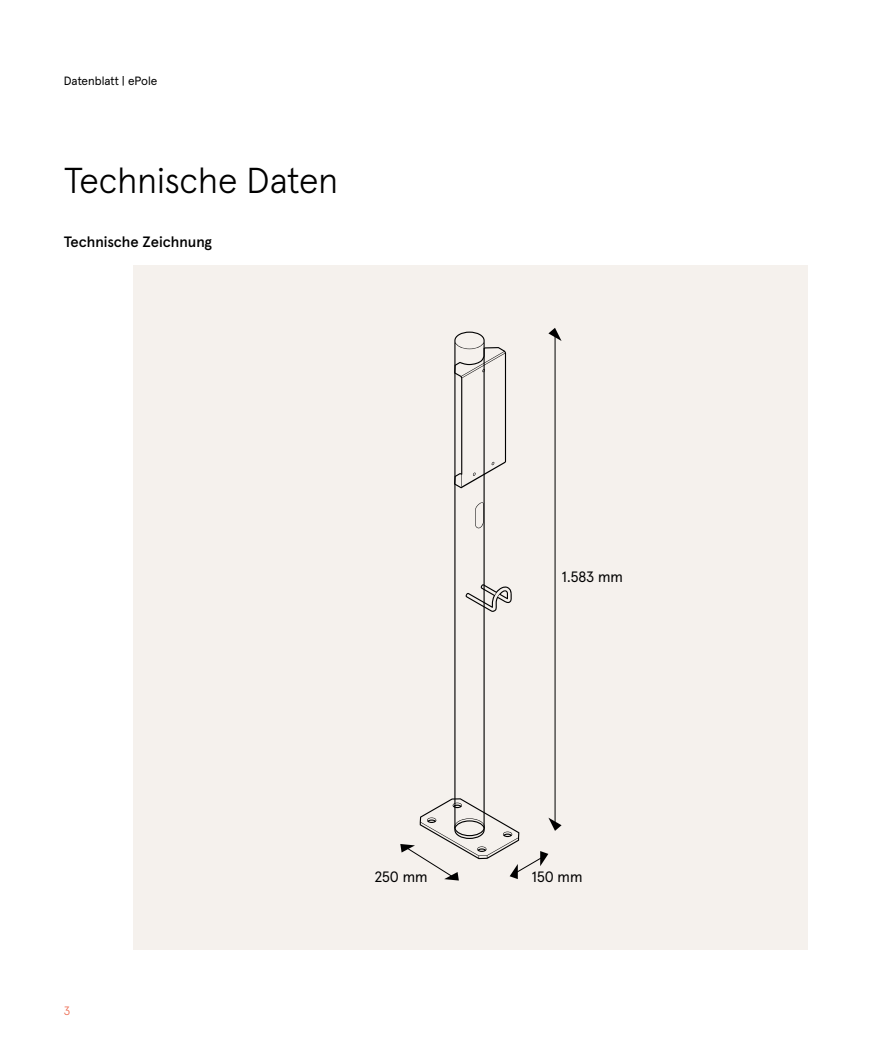
<style>
.page{position:relative;width:893px;height:1063px;background:#fff}
.page>*{position:absolute;margin:0;border:0;box-sizing:border-box;transform-origin:0 0}
.t1{font:300 36px "Apercu Pro";color:#000}
.t2{font:500 15px "Apercu Pro";letter-spacing:-.005em;color:#000}
.t3{font:15px "Apercu Pro";color:#000}
.t4{font:12px "Apercu Pro";color:#000}
.t5{font:300 12px "Apercu Pro";color:#eb5d40}
</style>
<div class="page">
<div style="left:133px;top:265px;width:675px;height:684px;background:#f5f1ed"></div>
<svg style="left:400px;top:328px;width:162px;height:553px"></svg>
<p class="t4" style="left:64px;top:72px;width:95px">Datenblatt | ePole</p>
<h1 class="t1" style="left:64px;top:153px;width:276px">Technische Daten</h1>
<p class="t2" style="left:64px;top:230px;width:150px">Technische Zeichnung</p>
<p class="t5" style="left:64px;top:1001px;width:8px">3</p>
<p class="t3" style="left:562px;top:565px;width:63px">1.583 mm</p>
<p class="t3" style="left:375px;top:865px;width:54px">250 mm</p>
<p class="t3" style="left:532px;top:865px;width:52px">150 mm</p>
</div>
